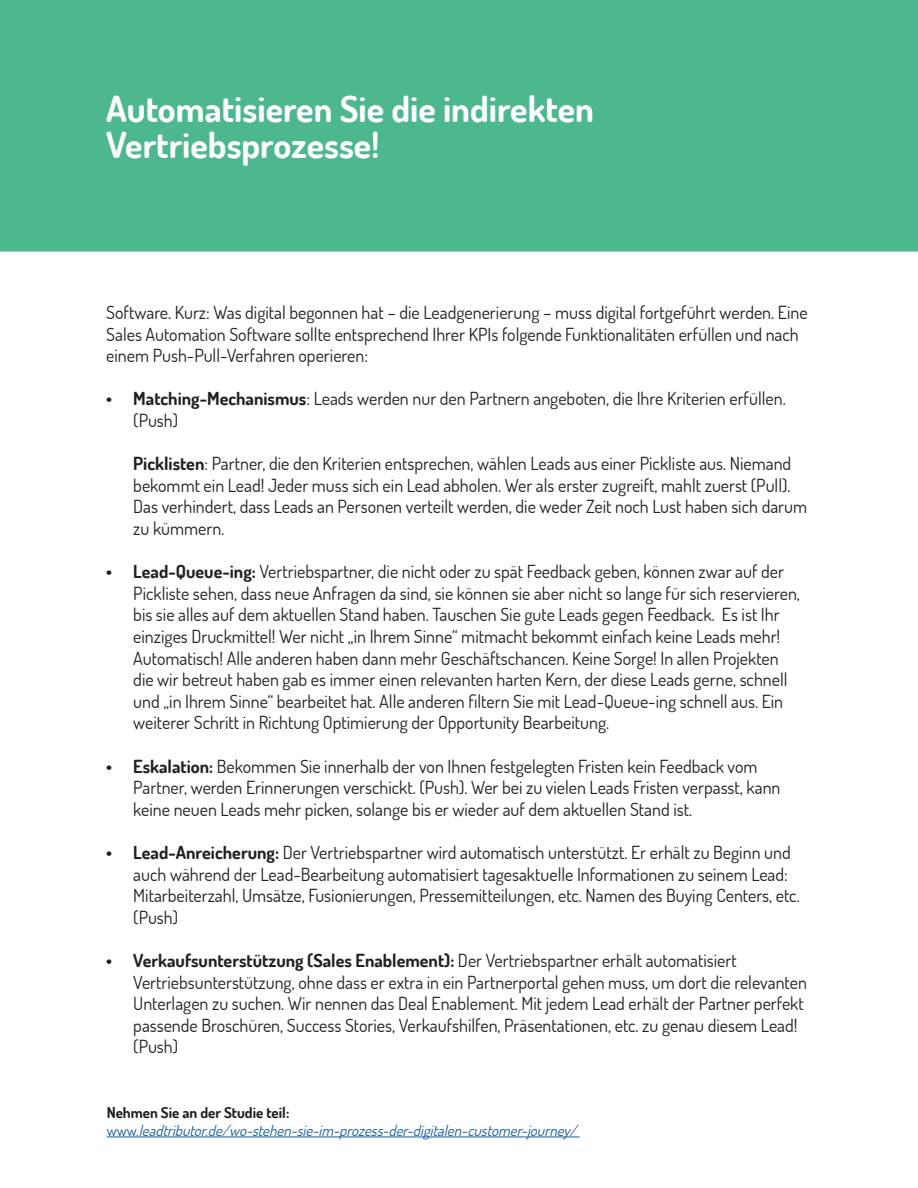
<style>
.page{position:relative;width:918px;height:1188px;background:#fff}
.page>*{position:absolute;margin:0;border:0;box-sizing:border-box;transform-origin:0 0}
.Fließtext_-_links{font:700 36px/36px "Dosis";color:#fff}
.Fließtext_-_links-2{font:18px/21.6px "Dosis";color:#231f20}
.Fließtext_-_links-3{font:italic 15px "Dosis";color:#175d9e}
.Fließtext_-_links-4{font:700 15px "Dosis";color:#231f20}
.s1{font-weight:700}
.s2{font-style:normal}
</style>
<div class="page">
<div style="left:0;top:0;width:918px;height:252px;background:#4db78e"></div>
<hr style="left:107px;top:1137px;width:473px;height:1px;background:#175d9e">
<p class="Fließtext_-_links" style="left:106px;top:90px;width:489px">Automatisieren Sie die indirekten<br>Vertriebsprozesse!</p>
<p class="Fließtext_-_links-2" style="left:106px;top:301px;width:703px">Software. Kurz: Was digital begonnen hat – die Leadgenerierung – muss digital fortgeführt werden. Eine<br>Sales Automation Software sollte entsprechend Ihrer KPIs folgende Funktionalitäten erfüllen und nach einem Push-Pull-Verfahren operieren:</p>
<p class="Fließtext_-_links-2" style="left:133px;top:387px;width:654px;text-indent:-27px"><span class="s1">• Matching-Mechanismus</span>: Leads werden nur den Partnern angeboten, die Ihre Kriterien erfüllen. (Push)</p>
<p class="Fließtext_-_links-2" style="left:133px;top:452px;width:675px"><span class="s1">Picklisten</span>: Partner, die den Kriterien entsprechen, wählen Leads aus einer Pickliste aus. Niemand bekommt ein Lead! Jeder muss sich ein Lead abholen. Wer als erster zugreift, mahlt zuerst (Pull).<br>Das verhindert, dass Leads an Personen verteilt werden, die weder Zeit noch Lust haben sich darum zu kümmern.</p>
<p class="Fließtext_-_links-2" style="left:133px;top:560px;width:668px;text-indent:-27px"><span class="s1">• Lead-Queue-ing:</span> Vertriebspartner, die nicht oder zu spät Feedback geben, können zwar auf der Pickliste sehen, dass neue Anfragen da sind, sie können sie aber nicht so lange für sich reservieren, bis sie alles auf dem aktuellen Stand haben. Tauschen Sie gute Leads gegen Feedback. Es ist Ihr einziges Druckmittel! Wer nicht „in Ihrem Sinne“ mitmacht bekommt einfach keine Leads mehr!<br>Automatisch! Alle anderen haben dann mehr Geschäftschancen. Keine Sorge! In allen Projekten die wir betreut haben gab es immer einen relevanten harten Kern, der diese Leads gerne, schnell und „in Ihrem Sinne“ bearbeitet hat. Alle anderen filtern Sie mit Lead-Queue-ing schnell aus. Ein weiterer Schritt in Richtung Optimierung der Opportunity Bearbeitung.</p>
<p class="Fließtext_-_links-2" style="left:133px;top:755px;width:649px;text-indent:-27px"><span class="s1">• Eskalation:</span> Bekommen Sie innerhalb der von Ihnen festgelegten Fristen kein Feedback vom<br>Partner, werden Erinnerungen verschickt. (Push). Wer bei zu vielen Leads Fristen verpasst, kann keine neuen Leads mehr picken, solange bis er wieder auf dem aktuellen Stand ist.</p>
<p class="Fließtext_-_links-2" style="left:133px;top:841px;width:668px;text-indent:-27px"><span class="s1">• Lead-Anreicherung:</span> Der Vertriebspartner wird automatisch unterstützt. Er erhält zu Beginn und auch während der Lead-Bearbeitung automatisiert tagesaktuelle Informationen zu seinem Lead:<br>Mitarbeiterzahl, Umsätze, Fusionierungen, Pressemitteilungen, etc. Namen des Buying Centers, etc. (Push)</p>
<p class="Fließtext_-_links-2" style="left:133px;top:949px;width:675px;text-indent:-27px"><span class="s1">• Verkaufsunterstützung (Sales Enablement):</span> Der Vertriebspartner erhält automatisiert Vertriebsunterstützung, ohne dass er extra in ein Partnerportal gehen muss, um dort die relevanten Unterlagen zu suchen. Wir nennen das Deal Enablement. Mit jedem Lead erhält der Partner perfekt passende Broschüren, Success Stories, Verkaufshilfen, Präsentationen, etc. zu genau diesem Lead! (Push)</p>
<p class="Fließtext_-_links-4" style="left:107px;top:1103px;width:184px">Nehmen Sie an der Studie teil:</p>
<p class="Fließtext_-_links-3" style="left:107px;top:1121px;width:476px"><span class="s2">w w w .</span> leadtributor.de/wo-stehen-sie-im-prozess-der-digitalen-customer-journey/</p>
</div>
